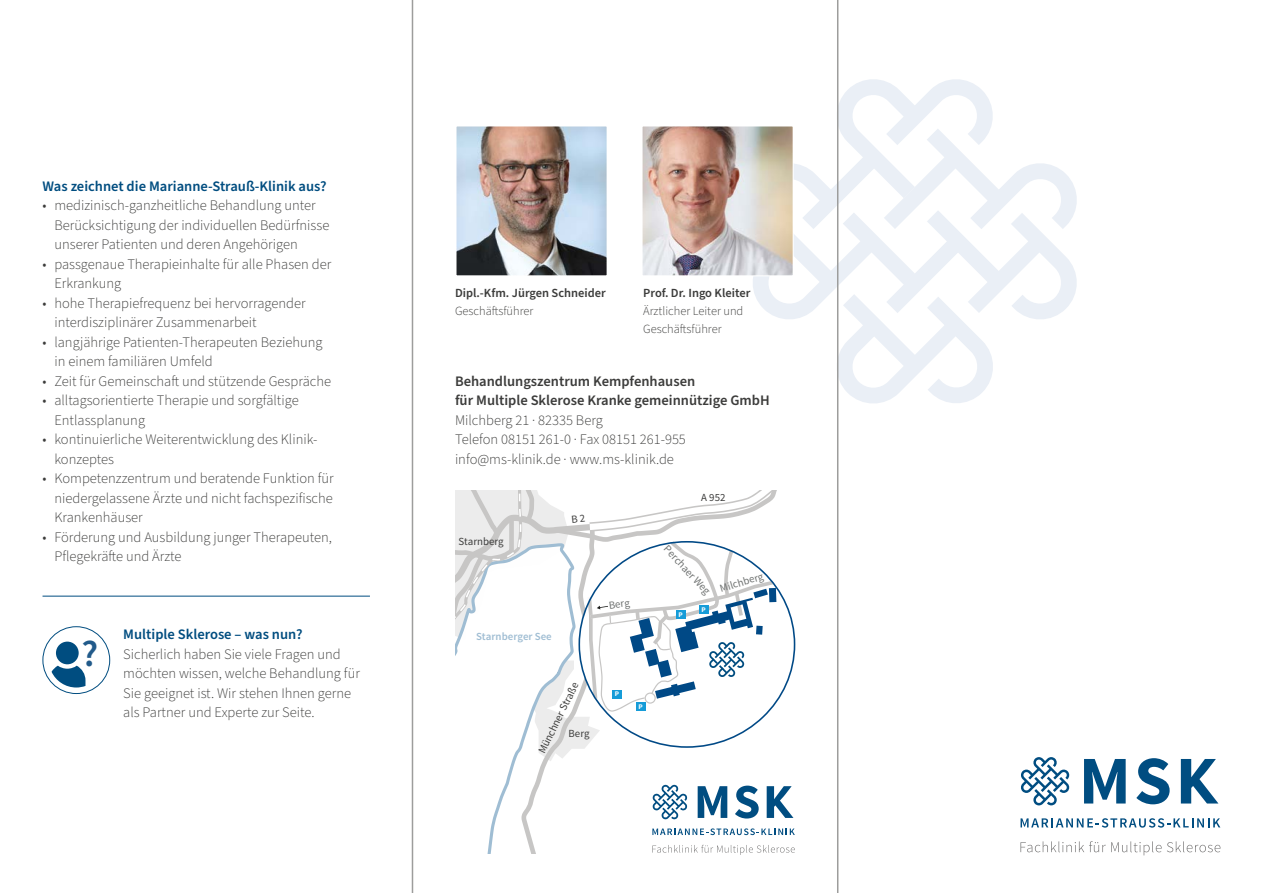
<style>
.page{position:relative;width:1263px;height:893px;background:#fff}
.page>*{position:absolute;margin:0;border:0;box-sizing:border-box;transform-origin:0 0}
.t1{font:600 37.5px "Source Sans Pro";color:#215a8a}
.t2{font:300 14.55px/19.5px "Source Sans Pro";color:#3c3c3b}
.t3{font:600 14.55px/19.5px "Source Sans Pro";color:#3c3c3b}
.t4{font:600 14.55px "Source Sans Pro";color:#004d80}
.t5{font:300 12.45px/18px "Source Sans Pro";color:#3c3c3b}
.t6{font:600 12.45px "Source Sans Pro";color:#3c3c3b}
.t7{font:10.8px "Source Sans Pro";color:#3c3c3b}
.t8{font:10.8px "Source Sans Pro";color:#6f7271}
.t9{font:600 10.8px "Source Sans Pro";color:#9fbdd3}
.t10{font:700 7.05px "Source Sans Pro";color:#fff}
</style>
<div class="page">
<svg style="left:1020px;top:818px;width:200px;height:10px"></svg>
<svg style="left:1020px;top:841px;width:141px;height:14px"></svg>
<svg style="left:1167px;top:841px;width:53px;height:11px"></svg>
<svg style="left:1181px;top:759px;width:37px;height:44px"></svg>
<svg style="left:1136px;top:758px;width:33px;height:46px"></svg>
<svg style="left:1084px;top:759px;width:42px;height:44px"></svg>
<svg style="left:1021px;top:757px;width:49px;height:48px"></svg>
<svg style="left:642px;top:62px;width:435px;height:359px"></svg>
<img style="left:456px;top:126px;width:151px;height:150px">
<hr style="left:43px;top:596px;width:327px;height:1px;background:#004d80">
<svg style="left:52px;top:666px;width:33px;height:21px"></svg>
<div style="left:56px;top:642px;width:23px;height:22px;background:#004d80;border-radius:50%"></div>
<div style="left:43px;top:626px;width:67px;height:68px;border:1px solid #004d80;border-radius:50%"></div>
<hr style="left:412px;top:0;width:1px;height:893px;background:#9d9d9c">
<hr style="left:837px;top:0;width:1px;height:893px;background:#9d9d9c">
<svg style="left:455px;top:491px;width:341px;height:364px"></svg>
<p class="t4" style="left:43px;top:176px;width:286px">Was zeichnet die Marianne-Strauß-Klinik aus?</p>
<p class="t2" style="left:54px;top:196px;width:276px;text-indent:-12px">• medizinisch-ganzheitliche Behandlung unter<br>Berücksichtigung der individuellen Bedürfnisse unserer Patienten und deren Angehörigen</p>
<p class="t2" style="left:54px;top:254px;width:278px;text-indent:-12px">• passgenaue Therapieinhalte für alle Phasen der<br>Erkrankung</p>
<p class="t2" style="left:54px;top:293px;width:253px;text-indent:-12px">• hohe Therapiefrequenz bei hervorragender interdisziplinärer Zusammenarbeit</p>
<p class="t2" style="left:54px;top:332px;width:270px;text-indent:-12px">• langjährige Patienten-Therapeuten Beziehung in einem familiären Umfeld</p>
<p class="t2" style="left:43px;top:371px;width:290px">• Zeit für Gemeinschaft und stützende Gespräche</p>
<p class="t2" style="left:54px;top:391px;width:246px;text-indent:-12px">• alltagsorientierte Therapie und sorgfältige<br>Entlassplanung</p>
<p class="t2" style="left:54px;top:430px;width:263px;text-indent:-12px">• kontinuierliche Weiterentwicklung des Klinik&shy;konzeptes</p>
<p class="t2" style="left:54px;top:469px;width:281px;text-align:justify;text-indent:-12px">• Kompetenzzentrum und beratende Funktion für niedergelassene Ärzte und nicht fachspezifische Krankenhäuser</p>
<p class="t2" style="left:54px;top:527px;width:279px;text-indent:-12px">• Förderung und Ausbildung junger Therapeuten,<br>Pflegekräfte und Ärzte</p>
<h1 class="t1" style="left:81px;top:628px;width:18px">?</h1>
<p class="t4" style="left:123px;top:624px;width:181px">Multiple Sklerose – was nun?</p>
<p class="t2" style="left:123px;top:644px;width:238px">Sicherlich haben Sie viele Fragen und möchten wissen, welche Behandlung für Sie geeignet ist. Wir stehen Ihnen gerne als Partner und Experte zur Seite.</p>
<p class="t6" style="left:455px;top:285px;width:152px">Dipl.-Kfm. Jürgen Schneider</p>
<p class="t5" style="left:455px;top:303px;width:80px">Geschäftsführer</p>
<p class="t6" style="left:643px;top:285px;width:109px">Prof. Dr. Ingo Kleiter</p>
<p class="t5" style="left:643px;top:303px;width:102px">Ärztlicher Leiter und<br>Geschäftsführer</p>
<p class="t3" style="left:455px;top:371px;width:316px">Behandlungszentrum Kempfenhausen<br>für Multiple Sklerose Kranke gemeinnützige GmbH</p>
<p class="t2" style="left:455px;top:410px;width:232px">Milchberg 21 · 82335 Berg<br>Telefon 08151 261-0 · Fax 08151 261-955 info@ms-klinik.de · www.ms-klinik.de</p>
<p class="t7" style="left:458px;top:535px;width:47px">Starnberg</p>
<p class="t9" style="left:476px;top:630px;width:77px">Starnberger See</p>
<p class="t7" style="left:535px;top:750px;width:80px;rotate:-64deg">Münchner Straße</p>
<p class="t7" style="left:569px;top:726px;width:22px">Berg</p>
<p class="t8" style="left:608px;top:599px;width:22px;rotate:-8deg">Berg</p>
<p class="t10" style="left:615px;top:690px;width:6px">P</p>
<p class="t10" style="left:638px;top:702px;width:6px">P</p>
<p class="t7" style="left:701px;top:491px;width:26px">A 952</p>
<p class="t8" style="left:671px;top:542px;width:64px;rotate:47deg">Perchaer Weg</p>
<p class="t10" style="left:678px;top:610px;width:6px">P</p>
<p class="t10" style="left:701px;top:605px;width:6px">P</p>
<p class="t8" style="left:718px;top:582px;width:46px;rotate:-17deg">Milchberg</p>
</div>
